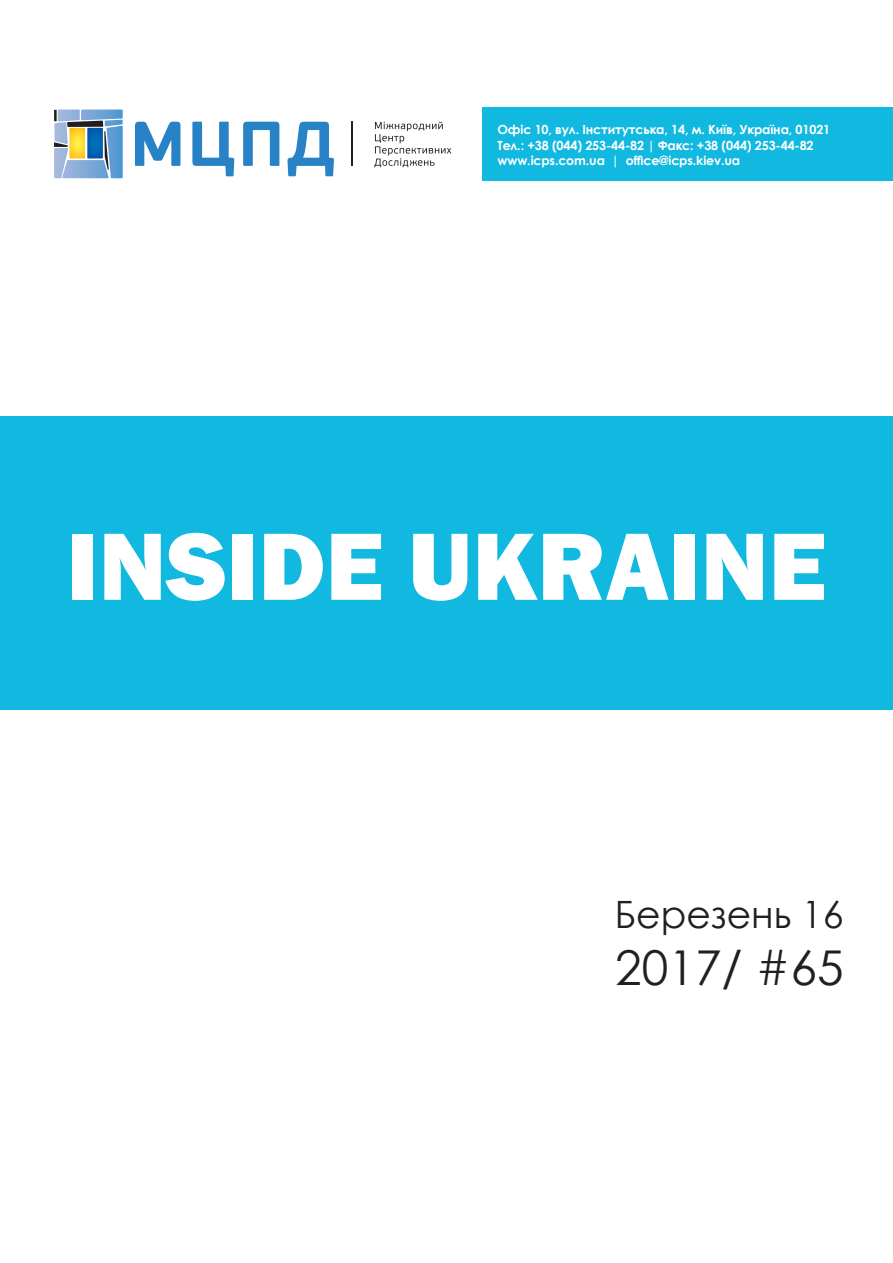
<style>
.page{position:relative;width:893px;height:1263px;background:#fff}
.page>*{position:absolute;margin:0;border:0;box-sizing:border-box;transform-origin:0 0}
.t1{font:800 99px "Franklin Gothic";color:#fff}
.t2{font:48px "Century Gothic";color:#231f20}
.t3{font:37.65px "Century Gothic";color:#231f20}
.t4{font:700 12.6px/15.3px "Century Gothic";letter-spacing:-.01em;color:#fff}
</style>
<div class="page">
<div style="left:0;top:417px;width:893px;height:293px;background:#11b8df"></div>
<div style="left:483px;top:107px;width:410px;height:74px;background:#11b8df"></div>
<svg style="left:54px;top:110px;width:69px;height:68px;background:#87a6ba"></svg>
<svg style="left:135px;top:122px;width:45px;height:44px"></svg>
<svg style="left:192px;top:122px;width:42px;height:54px"></svg>
<svg style="left:243px;top:122px;width:36px;height:44px"></svg>
<svg style="left:287px;top:122px;width:47px;height:54px"></svg>
<hr style="left:351px;top:122px;width:2px;height:44px;background:#231f20">
<svg style="left:374px;top:122px;width:77px;height:45px"></svg>
<p class="t4" style="left:497px;top:122px;width:334px">Офіс 10, вул. Інститутська, 14, м. Київ, Україна, 01021<br>Тел.: +38 (044) 253-44-82 | Факс: +38 (044) 253-44-82 www.icps.com.ua | office@icps.kiev.ua</p>
<h1 class="t1" style="left:67px;top:502px;width:761px">INSIDE UKRAINE</h1>
<h3 class="t3" style="left:615px;top:888px;width:230px">Березень 16</h3>
<h2 class="t2" style="left:615px;top:934px;width:230px">2017/ #65</h2>
</div>
